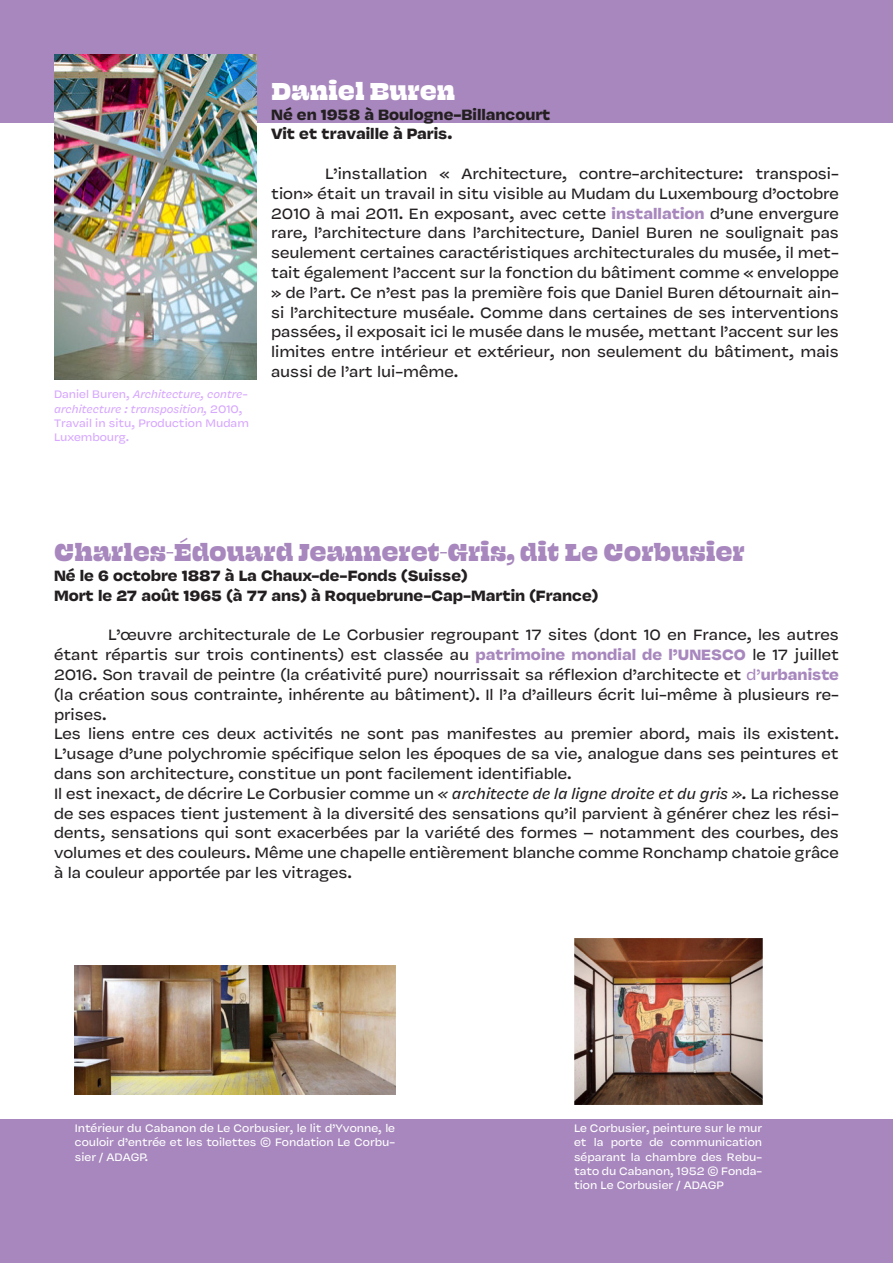
<style>
.page{position:relative;width:893px;height:1263px;background:#fff}
.page>*{position:absolute;margin:0;border:0;box-sizing:border-box;transform-origin:0 0}
.t1{font:27px "Beastly 12 Point";color:#a787bd}
.t2{font:27px "Beastly 12 Point";color:#fff}
.t3{font:16.5px/19.8px "Vulf Sans";color:#231f20;text-align:justify}
.t4{font:700 16.5px "Vulf Sans";color:#231f20}
.t5{font:12px/14.4px "Vulf Sans";color:#fff;text-align:justify}
.t6{font:12px/14.4px "Vulf Sans";color:#d7a8fe}
.s1{font-style:italic}
.s2{font-weight:700;color:#a787bd}
.s3{color:#a787bd}
</style>
<div class="page">
<div style="left:0;top:0;width:893px;height:122px;background:#a787bd"></div>
<div style="left:0;top:1120px;width:893px;height:143px;background:#a787bd"></div>
<img style="left:75px;top:965px;width:320px;height:130px">
<img style="left:574px;top:939px;width:188px;height:165px">
<img style="left:54px;top:54px;width:202px;height:326px">
<p class="t6" style="left:54px;top:387px;width:196px">Daniel Buren, <span class="s1">Architecture, contre&shy;architecture : transposition,</span> 2010,<br>Travail in situ, Production Mudam<br>Luxembourg.</p>
<p class="t2" style="left:271px;top:72px;width:186px">Daniel Buren</p>
<p class="t4" style="left:271px;top:102px;width:281px">Né en 1958 à Boulogne-Billancourt</p>
<p class="t4" style="left:271px;top:122px;width:183px">Vit et travaille à Paris.</p>
<p class="t3" style="left:271px;top:163px;width:569px;text-indent:54px">L’installation « Architecture, contre-architecture: transposi&shy;tion» était un travail in situ visible au Mudam du Luxembourg d’octobre 2010 à mai 2011. En exposant, avec cette <span class="s2">installation</span> d’une envergure rare, l’architecture dans l’architecture, Daniel Buren ne soulignait pas seulement certaines caractéristiques architecturales du musée, il met&shy;tait également l’accent sur la fonction du bâtiment comme « enveloppe » de l’art. Ce n’est pas la première fois que Daniel Buren détournait ain&shy;si l’architecture muséale. Comme dans certaines de ses interventions passées, il exposait ici le musée dans le musée, mettant l’accent sur les limites entre intérieur et extérieur, non seulement du bâtiment, mais aussi de l’art lui-même.</p>
<p class="t1" style="left:54px;top:533px;width:692px">Charles-Édouard Jeanneret-Gris, dit Le Corbusier</p>
<p class="t4" style="left:54px;top:563px;width:415px">Né le 6 octobre 1887 à La Chaux-de-Fonds (Suisse)</p>
<p class="t4" style="left:54px;top:583px;width:546px">Mort le 27 août 1965 (à 77 ans) à Roquebrune-Cap-Martin (France)</p>
<p class="t3" style="left:54px;top:625px;width:786px;text-indent:54px">L’œuvre architecturale de Le Corbusier regroupant 17 sites (dont 10 en France, les autres étant répartis sur trois continents) est classée au <span class="s2">patrimoine mondial de l’UNESCO</span> le 17 juillet 2016. Son travail de peintre (la créativité pure) nourrissait sa réflexion d’architecte et <span class="s3">d’</span><span class="s2">urbaniste </span>(la création sous contrainte, inhérente au bâtiment). Il l’a d’ailleurs écrit lui-même à plusieurs re&shy;prises.</p>
<p class="t3" style="left:54px;top:724px;width:786px">Les liens entre ces deux activités ne sont pas manifestes au premier abord, mais ils existent.<br>L’usage d’une polychromie spécifique selon les époques de sa vie, analogue dans ses peintures et dans son architecture, constitue un pont facilement identifiable.</p>
<p class="t3" style="left:54px;top:783px;width:786px">Il est inexact, de décrire Le Corbusier comme un <span class="s1">« architecte de la ligne droite et du gris ».</span> La richesse de ses espaces tient justement à la diversité des sensations qu’il parvient à générer chez les rési&shy;dents, sensations qui sont exacerbées par la variété des formes – notamment des courbes, des volumes et des couleurs. Même une chapelle entièrement blanche comme Ronchamp chatoie grâce à la couleur apportée par les vitrages.</p>
<p class="t5" style="left:75px;top:1120px;width:322px">Intérieur du Cabanon de Le Corbusier, le lit d’Yvonne, le couloir d’entrée et les toilettes © Fondation Le Corbu&shy;sier / ADAGP.</p>
<p class="t5" style="left:574px;top:1120px;width:190px">Le Corbusier, peinture sur le mur et la porte de communication séparant la chambre des Rebu&shy;tato du Cabanon, 1952 © Fonda&shy;tion Le Corbusier / ADAGP</p>
</div>
